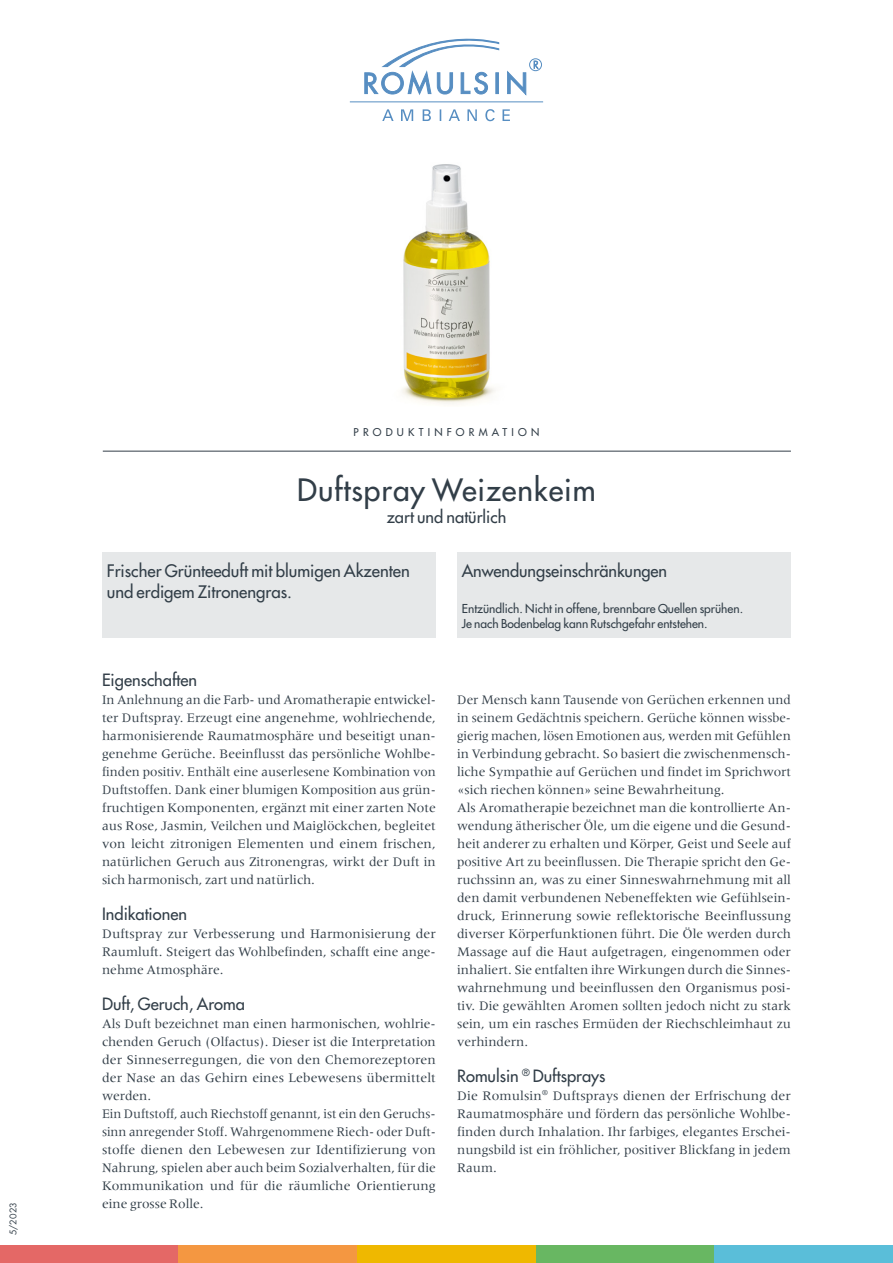
<style>
.page{position:relative;width:893px;height:1263px;background:#fff}
.page>*{position:absolute;margin:0;border:0;box-sizing:border-box;transform-origin:0 0}
.t1{font:500 30px "Futura Std";letter-spacing:.03em;color:#323e48}
.t2{font:500 16.8px "Futura Std";color:#323e48}
.t3{font:500 16.5px "Futura Std";color:#323e48}
.t4{font:13.5px/18px "Meridien";color:#323e48}
.t5{font:500 12px/15px "Futura Std";color:#323e48}
.t6{font:500 10.5px "Futura Std";letter-spacing:.4em;color:#323e48}
.t7{font:9px "Futura Std";color:#323e48}
</style>
<div class="page">
<div style="left:457px;top:553px;width:334px;height:85px;background:#e6e8e9"></div>
<div style="left:102px;top:553px;width:334px;height:85px;background:#e6e8e9"></div>
<hr style="left:103px;top:451px;width:688px;height:1px;background:#323e48">
<div style="left:0;top:1245px;width:179px;height:18px;background:#e46866"></div>
<div style="left:179px;top:1245px;width:178px;height:18px;background:#f49741"></div>
<div style="left:357px;top:1245px;width:179px;height:18px;background:#efb800"></div>
<div style="left:536px;top:1245px;width:178px;height:18px;background:#68b762"></div>
<div style="left:714px;top:1245px;width:179px;height:18px;background:#5abed9"></div>
<img style="left:402px;top:164px;width:93px;height:240px">
<svg style="left:382px;top:109px;width:128px;height:12px"></svg>
<hr style="left:350px;top:101px;width:193px;height:1px;background:#578ec2">
<svg style="left:507px;top:71px;width:19px;height:24px"></svg>
<svg style="left:365px;top:38px;width:134px;height:57px"></svg>
<div style="left:529px;top:58px;width:13px;height:13px;border:1px solid #578ec2;border-radius:50%"></div>
<svg style="left:533px;top:60px;width:6px;height:9px"></svg>
<p class="t7" style="left:7px;top:1235px;width:34px;rotate:-90deg">5/2023</p>
<p class="t6" style="left:354px;top:426px;width:187px">PRODUKTINFORMATION</p>
<h1 class="t1" style="left:297px;top:471px;width:300px">Duftspray Weizenkeim</h1>
<p class="t3" style="left:387px;top:507px;width:121px">zart und natürlich</p>
<p class="t2" style="left:107px;top:561px;width:305px">Frischer Grünteeduft mit blumigen Akzenten</p>
<p class="t2" style="left:462px;top:561px;width:207px">Anwendungseinschränkungen</p>
<p class="t2" style="left:107px;top:582px;width:187px">und erdigem Zitronengras.</p>
<p class="t5" style="left:462px;top:601px;width:283px">Entzündlich. Nicht in offene, brennbare Quellen sprühen.<br>Je nach Bodenbelag kann Rutschgefahr entstehen.</p>
<p class="t3" style="left:102px;top:669px;width:97px">Eigenschaften</p>
<p class="t4" style="left:102px;top:690px;width:335px">In Anlehnung an die Farb- und Aromatherapie entwickel&shy;ter Duftspray. Erzeugt eine angenehme, wohlriechende, harmonisierende Raumatmosphäre und beseitigt unan&shy;genehme Gerüche. Beeinflusst das persönliche Wohlbe&shy;finden positiv. Enthält eine auserlesene Kombination von Duftstoffen. Dank einer blumigen Komposition aus grün&shy;fruchtigen Komponenten, ergänzt mit einer zarten Note aus Rose, Jasmin, Veilchen und Maiglöckchen, begleitet von leicht zitronigen Elementen und einem frischen, natürlichen Geruch aus Zitronengras, wirkt der Duft in sich harmonisch, zart und natürlich.</p>
<p class="t3" style="left:102px;top:903px;width:86px">Indikationen</p>
<p class="t4" style="left:102px;top:924px;width:335px">Duftspray zur Verbesserung und Harmonisierung der<br>Raumluft. Steigert das Wohlbefinden, schafft eine ange&shy;nehme Atmosphäre.</p>
<p class="t3" style="left:102px;top:993px;width:144px">Duft, Geruch, Aroma</p>
<p class="t4" style="left:102px;top:1014px;width:335px">Als Duft bezeichnet man einen harmonischen, wohlrie&shy;chenden Geruch (Olfactus). Dieser ist die Interpretation der Sinneserregungen, die von den Chemorezeptoren der Nase an das Gehirn eines Lebewesens übermittelt werden.<br>Ein Duftstoff, auch Riechstoff genannt, ist ein den Geruchs&shy;sinn anregender Stoff. Wahrgenommene Riech- oder Duft&shy;stoffe dienen den Lebewesen zur Identifizierung von Nahrung, spielen aber auch beim Sozialverhalten, für die Kommunikation und für die räumliche Orientierung eine grosse Rolle.</p>
<p class="t4" style="left:457px;top:690px;width:335px">Der Mensch kann Tausende von Gerüchen erkennen und in seinem Gedächtnis speichern. Gerüche können wissbe&shy;gierig machen, lösen Emotionen aus, werden mit Gefühlen in Verbindung gebracht. So basiert die zwischenmensch&shy;liche Sympathie auf Gerüchen und findet im Sprichwort «sich riechen können» seine Bewahrheitung.<br>Als Aromatherapie bezeichnet man die kontrollierte An&shy;wendung ätherischer Öle, um die eigene und die Gesund&shy;heit anderer zu erhalten und Körper, Geist und Seele auf positive Art zu beeinflussen. Die Therapie spricht den Ge&shy;ruchssinn an, was zu einer Sinneswahrnehmung mit all den damit verbundenen Nebeneffekten wie Gefühlsein&shy;druck, Erinnerung sowie reflektorische Beeinflussung diverser Körperfunktionen führt. Die Öle werden durch Massage auf die Haut aufgetragen, eingenommen oder inhaliert. Sie entfalten ihre Wirkungen durch die Sinnes&shy;wahrnehmung und beeinflussen den Organismus posi&shy;tiv. Die gewählten Aromen sollten jedoch nicht zu stark sein, um ein rasches Ermüden der Riechschleimhaut zu verhindern.</p>
<p class="t3" style="left:457px;top:1065px;width:150px">Romulsin <sup>®</sup> Duftsprays</p>
<p class="t4" style="left:457px;top:1086px;width:335px">Die Romulsin<sup>®</sup> Duftsprays dienen der Erfrischung der Raumatmosphäre und fördern das persönliche Wohlbe&shy;finden durch Inhalation. Ihr farbiges, elegantes Erschei&shy;nungsbild ist ein fröhlicher, positiver Blickfang in jedem Raum.</p>
</div>
